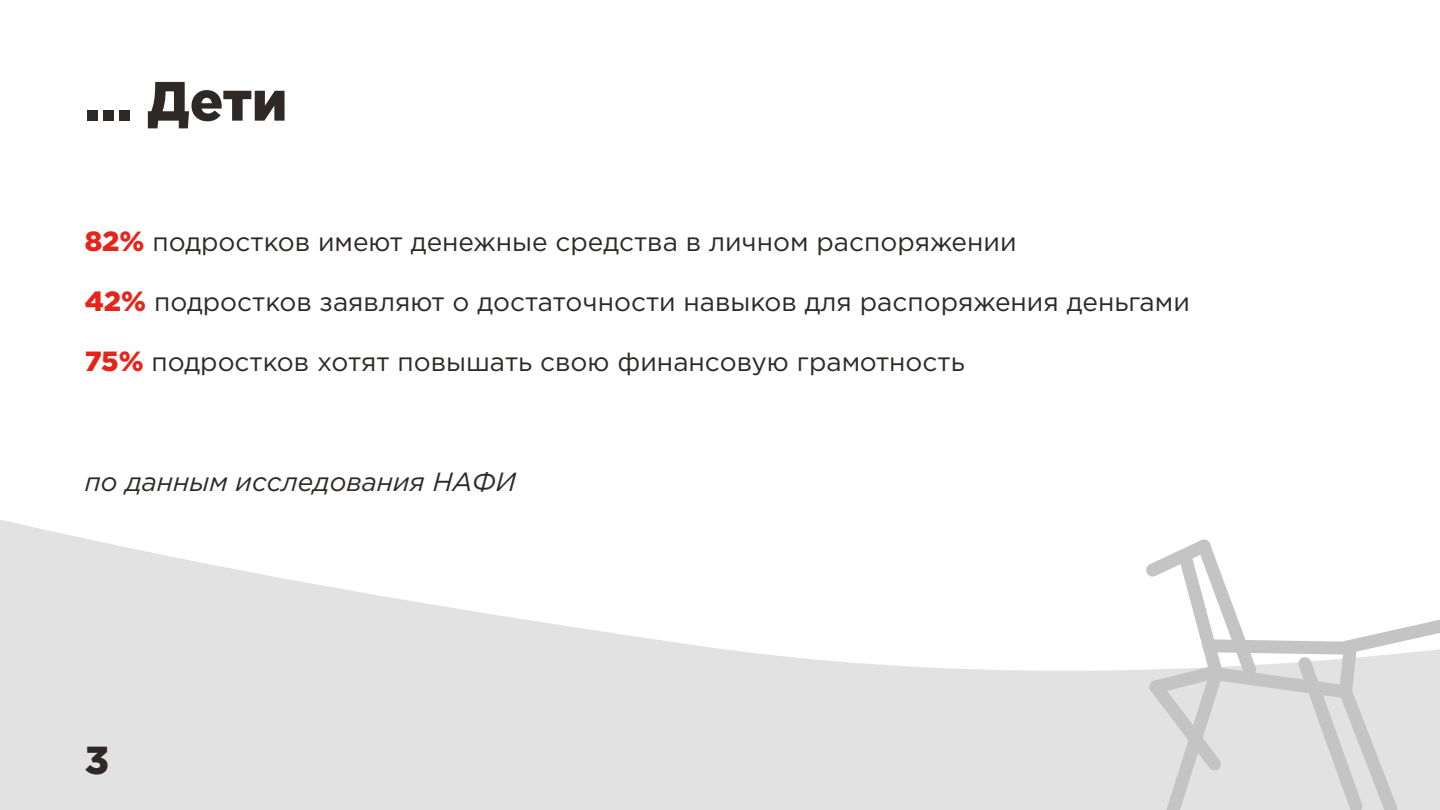
<style>
.page{position:relative;width:1440px;height:810px;background:#fff}
.page>*{position:absolute;margin:0;border:0;box-sizing:border-box;transform-origin:0 0}
.t1{font:900 55.35px "Gotham Pro";color:#2e2926}
.t2{font:900 39px "Gotham Pro";color:#2e2926}
.t3{font:26.25px "Gotham Pro";color:#2e2926}
.t4{font:italic 26.25px "Gotham Pro";color:#2e2926}
.s1{font-weight:900;font-size:27.75px;color:#e72419}
</style>
<div class="page">
<svg style="left:0;top:520px;width:1145px;height:290px;fill:#e2e2e2"></svg>
<svg style="left:1145px;top:539px;width:295px;height:271px"></svg>
<h1 class="t1" style="left:85px;top:69px;width:204px">... Дети</h1>
<p class="t3" style="left:85px;top:227px;width:933px"><span class="s1">82%</span> подростков имеют денежные средства в личном распоряжении</p>
<p class="t3" style="left:85px;top:287px;width:1107px"><span class="s1">42%</span> подростков заявляют о достаточности навыков для распоряжения деньгами</p>
<p class="t3" style="left:85px;top:347px;width:881px"><span class="s1">75%</span> подростков хотят повышать свою финансовую грамотность</p>
<p class="t4" style="left:85px;top:467px;width:432px">по данным исследования НАФИ</p>
<h2 class="t2" style="left:85px;top:737px;width:26px">3</h2>
</div>
